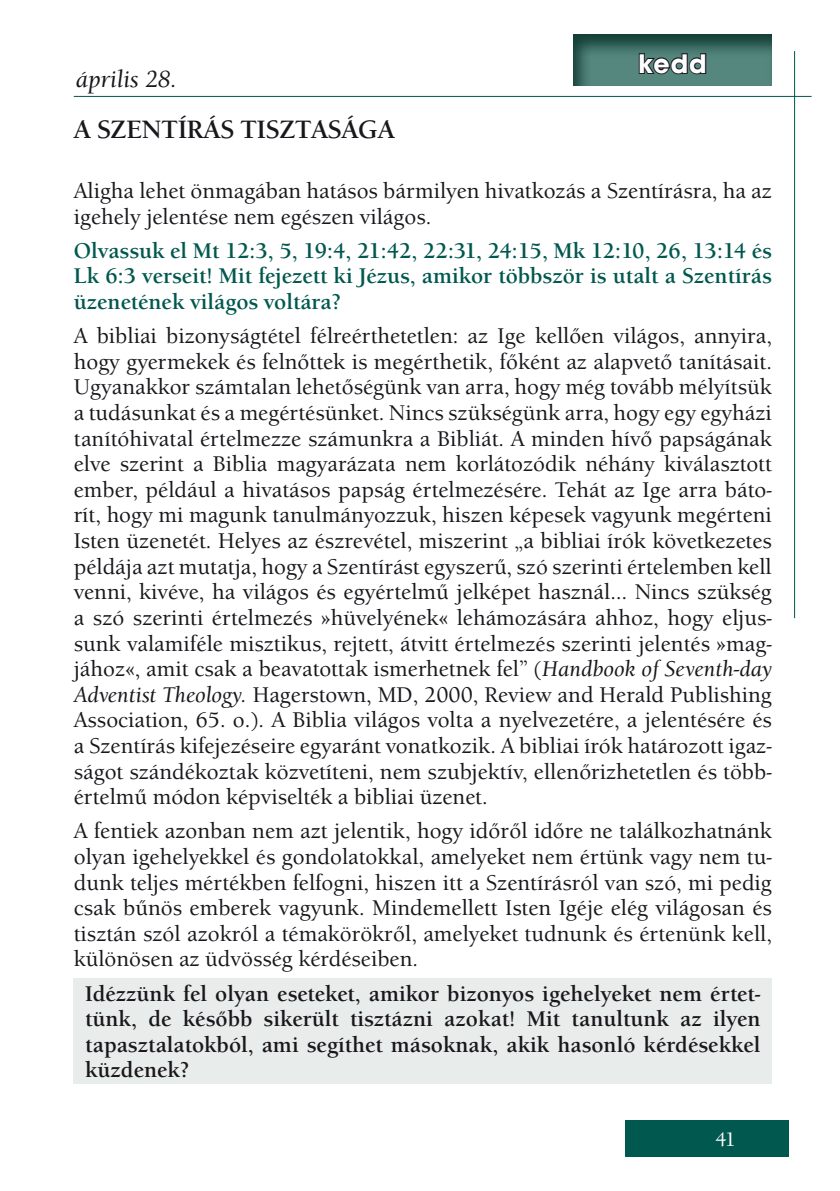
<style>
.page{position:relative;width:840px;height:1191px;background:#fff}
.page>*{position:absolute;margin:0;border:0;box-sizing:border-box;transform-origin:0 0}
.t1{font:700 28px "Avant Gar Got Itc TEE";color:#fff}
.t2{font:700 26px "Berkeley Old Sty Itc TEE";color:#1a171c}
.t3{font:italic 500 24px "Berkeley Old Sty Itc TEE";color:#1a171c}
.t4{font:500 22px/25.6px "Berkeley Old Sty Itc TEE";color:#1a171c;text-align:justify}
.t5{font:700 22px/25.6px "Berkeley Old Sty Itc TEE";color:#1a171c;text-align:justify}
.t6{font:700 22px/25.6px "Berkeley Old Sty Itc TEE";color:#00584e;text-align:justify}
.t7{font:500 20px "Berkeley Old Sty Itc TEE";color:#fff}
.s1{font-style:italic}
</style>
<div class="page">
<div style="left:624px;top:1120px;width:164px;height:37px;background:#00584e"></div>
<hr style="left:74px;top:96px;width:737px;height:1px;background:#00584e">
<hr style="left:793px;top:51px;width:1px;height:567px;background:#00584e">
<svg style="left:573px;top:34px;width:199px;height:52px;background:#417168"></svg>
<div style="left:74px;top:977px;width:697px;height:106px;background:#e8edec"></div>
<svg style="left:637px;top:52px;width:70px;height:24px;background:#3b5755"></svg>
<p class="t3" style="left:76px;top:65px;width:102px">április 28.</p>
<p class="t2" style="left:74px;top:115px;width:322px">A SZENTÍRÁS TISZTASÁGA</p>
<p class="t1" style="left:638px;top:46px;width:70px">kedd</p>
<p class="t4" style="left:74px;top:178px;width:699px">Aligha lehet önmagában hatásos bármilyen hivatkozás a Szentírásra, ha az igehely jelentése nem egészen világos.</p>
<p class="t6" style="left:74px;top:238px;width:699px">Olvassuk el Mt 12:3, 5, 19:4, 21:42, 22:31, 24:15, Mk 12:10, 26, 13:14 és Lk 6:3 verseit! Mit fejezett ki Jézus, amikor többször is utalt a Szentírás üzenetének világos voltára?</p>
<p class="t4" style="left:74px;top:323px;width:699px">A bibliai bizonyságtétel félreérthetetlen: az Ige kellően világos, annyira, hogy gyermekek és felnőttek is megérthetik, főként az alapvető tanításait.<br>Ugyanakkor számtalan lehetőségünk van arra, hogy még tovább mélyítsük a tudásunkat és a megértésünket. Nincs szükségünk arra, hogy egy egyházi tanítóhivatal értelmezze számunkra a Bibliát. A minden hívő papságának elve szerint a Biblia magyarázata nem korlátozódik néhány kiválasztott ember, például a hivatásos papság értelmezésére. Tehát az Ige arra báto&shy;rít, hogy mi magunk tanulmányozzuk, hiszen képesek vagyunk megérteni Isten üzenetét. Helyes az észrevétel, miszerint „a bibliai írók következetes példája azt mutatja, hogy a Szentírást egyszerű, szó szerinti értelemben kell venni, kivéve, ha világos és egyértelmű jelképet használ… Nincs szükség a szó szerinti értelmezés »hüvelyének« lehámozására ahhoz, hogy eljus&shy;sunk valamiféle misztikus, rejtett, átvitt értelmezés szerinti jelentés »mag&shy;jához«, amit csak a beavatottak ismerhetnek fel” (<span class="s1">Handbook of Seventh-day Adventist Theology.</span> Hagerstown, MD, 2000, Review and Herald Publishing Association, 65. o.). A Biblia világos volta a nyelvezetére, a jelentésére és a Szentírás kifejezéseire egyaránt vonatkozik. A bibliai írók határozott igaz&shy;ságot szándékoztak közvetíteni, nem szubjektív, ellenőrizhetetlen és több&shy;értelmű módon képviselték a bibliai üzenet.</p>
<p class="t4" style="left:74px;top:818px;width:699px">A fentiek azonban nem azt jelentik, hogy időről időre ne találkozhatnánk olyan igehelyekkel és gondolatokkal, amelyeket nem értünk vagy nem tu&shy;dunk teljes mértékben felfogni, hiszen itt a Szentírásról van szó, mi pedig csak bűnös emberek vagyunk. Mindemellett Isten Igéje elég világosan és tisztán szól azokról a témakörökről, amelyeket tudnunk és értenünk kell, különösen az üdvösség kérdéseiben.</p>
<p class="t5" style="left:85px;top:980px;width:676px">Idézzünk fel olyan eseteket, amikor bizonyos igehelyeket nem értet&shy;tünk, de később sikerült tisztázni azokat! Mit tanultunk az ilyen tapasztalatokból, ami segíthet másoknak, akik hasonló kérdésekkel küzdenek?</p>
<p class="t7" style="left:715px;top:1128px;width:22px">41</p>
</div>
